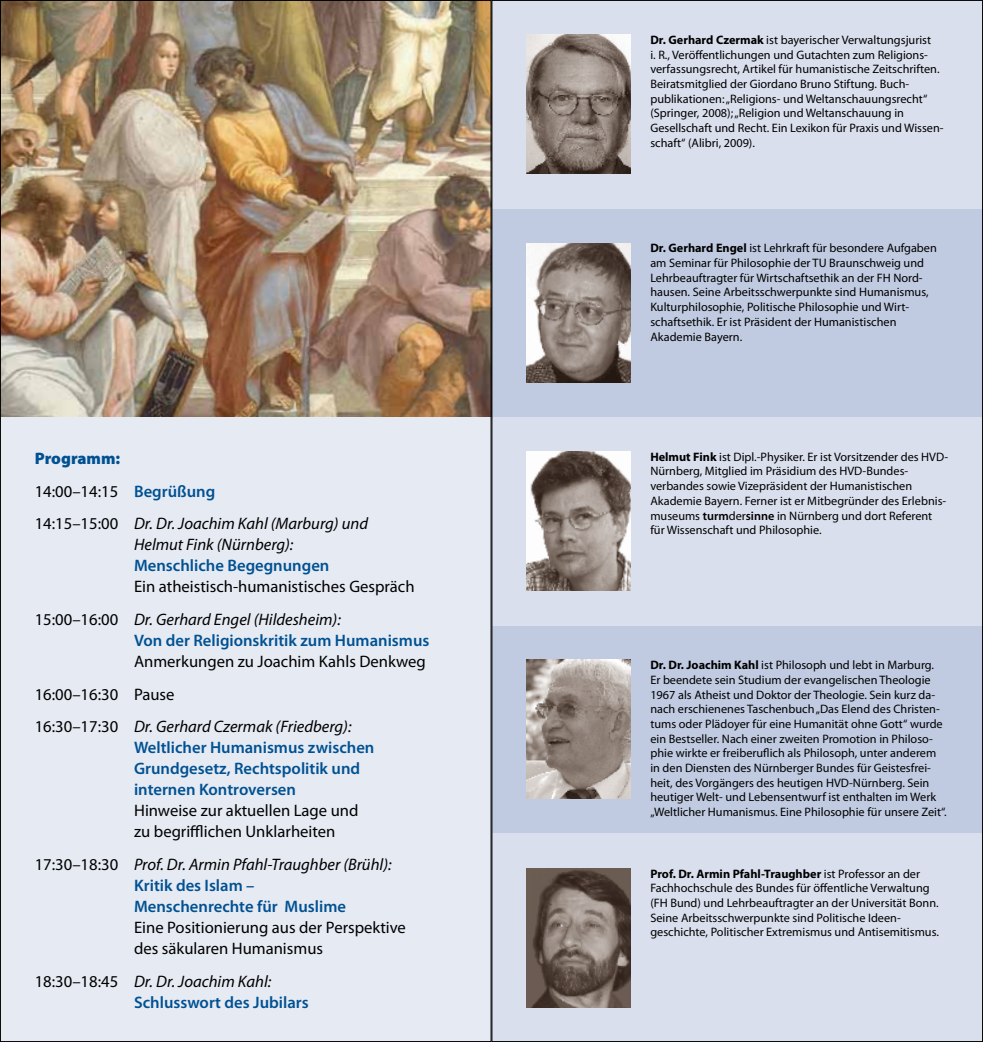
<style>
.page{position:relative;width:983px;height:1042px;background:#fff}
.page>*{position:absolute;margin:0;border:0;box-sizing:border-box;transform-origin:0 0}
.t1{font:16.62px/32.7px "Myriad Pro";color:#000}
.t2{font:600 16.62px/21px "Myriad Pro";color:#005192}
.t3{font:italic 16.62px/32.7px "Myriad Pro";color:#000}
.t4{font:12.25px/14.7px "Myriad Pro";color:#000}
.s1{font-weight:900;font-style:normal;color:#005192}
.s2{font-style:normal}
.s3{font-weight:600;font-style:normal;color:#005192}
.s4{font-style:italic}
.s5{font-weight:400;color:#000}
.s6{font-weight:400;font-style:italic;color:#000}
.s7{font-weight:700}
.s8{font-weight:600}
</style>
<div class="page">
<div style="left:491px;top:0;width:491px;height:1042px;background:#c0cbe1"></div>
<div style="left:0;top:0;width:491px;height:1042px;background:#e6eaf3"></div>
<div style="left:491px;top:0;width:491px;height:208px;background:#dadfed"></div>
<div style="left:491px;top:417px;width:491px;height:208px;background:#dadfed"></div>
<div style="left:491px;top:833px;width:491px;height:209px;background:#dadfed"></div>
<img style="left:526px;top:35px;width:104px;height:139px">
<img style="left:526px;top:243px;width:104px;height:139px">
<img style="left:526px;top:660px;width:104px;height:139px">
<img style="left:526px;top:451px;width:104px;height:139px">
<img style="left:526px;top:868px;width:104px;height:139px">
<img style="left:2px;top:2px;width:487px;height:415px">
<h1 class="t3" style="left:35px;top:442px;width:335px"><span class="s1">Programm:<br></span><span class="s2">14:00–14:15</span> <span class="s3">Begrüßung<br></span><span class="s2">14:15–15:00</span> Dr. Dr. Joachim Kahl (Marburg) und</h1>
<h1 class="t3" style="left:134px;top:528px;width:161px">Helmut Fink (Nürnberg):</h1>
<h1 class="t2" style="left:134px;top:555px;width:197px">Menschliche Begegnungen</h1>
<h1 class="t1" style="left:35px;top:570px;width:381px;text-indent:99px">Ein atheistisch-humanistisches Gespräch<br>15:00–16:00 <span class="s4">Dr. Gerhard Engel (Hildesheim):</span></h1>
<h1 class="t2" style="left:134px;top:629px;width:297px">Von der Religionskritik zum Humanismus</h1>
<h1 class="t1" style="left:35px;top:645px;width:392px;text-indent:99px">Anmerkungen zu Joachim Kahls Denkweg<br>16:00–16:30 Pause<br>16:30–17:30 <span class="s4">Dr. Gerhard Czermak (Friedberg):</span></h1>
<h1 class="t2" style="left:134px;top:737px;width:242px">Weltlicher Humanismus zwischen<br>Grundgesetz, Rechtspolitik und internen Kontroversen</h1>
<h1 class="t1" style="left:134px;top:800px;width:226px;line-height:21px">Hinweise zur aktuellen Lage und zu begrifflichen Unklarheiten</h1>
<h1 class="t2" style="left:134px;top:853px;width:259px;text-indent:-99px"><span class="s5">17:30–18:30</span> <span class="s6">Prof. Dr. Armin Pfahl-Traughber (Brühl):<br></span>Kritik des Islam –<br>Menschenrechte für Muslime</h1>
<h1 class="t1" style="left:134px;top:916px;width:273px;line-height:21px">Eine Positionierung aus der Perspektive des säkularen Humanismus</h1>
<h1 class="t2" style="left:134px;top:970px;width:176px;text-indent:-99px"><span class="s5">18:30–18:45</span> <span class="s6">Dr. Dr. Joachim Kahl:<br></span>Schlusswort des Jubilars</h1>
<p class="t4" style="left:650px;top:32px;width:295px"><span class="s7">Dr. Gerhard Czermak</span> ist bayerischer Verwaltungsjurist<br>i. R., Veröffentlichungen und Gutachten zum Religions&shy;verfassungsrecht, Artikel für humanistische Zeitschriften.<br>Beiratsmitglied der Giordano Bruno Stiftung. Buch&shy;publikationen: „Religions- und Weltanschauungsrecht“ (Springer, 2008); „Religion und Weltanschauung in Gesellschaft und Recht. Ein Lexikon für Praxis und Wissen&shy;schaft“ (Alibri, 2009).</p>
<p class="t4" style="left:650px;top:241px;width:288px"><span class="s7">Dr. Gerhard Engel</span> ist Lehrkraft für besondere Aufgaben am Seminar für Philosophie der TU Braunschweig und Lehrbeauftragter für Wirtschaftsethik an der FH Nord&shy;hausen. Seine Arbeitsschwerpunkte sind Humanismus, Kulturphilosophie, Politische Philosophie und Wirt&shy;schaftsethik. Er ist Präsident der Humanistischen Akademie Bayern.</p>
<p class="t4" style="left:650px;top:449px;width:299px"><span class="s7">Helmut Fink</span> ist Dipl.-Physiker. Er ist Vorsitzender des HVD-Nürnberg, Mitglied im Präsidium des HVD-Bundes&shy;verbandes sowie Vizepräsident der Humanistischen Akademie Bayern. Ferner ist er Mitbegründer des Erlebnis&shy;museums <span class="s8">turm</span>der<span class="s8">sinne</span> in Nürnberg und dort Referent für Wissenschaft und Philosophie.</p>
<p class="t4" style="left:650px;top:657px;width:298px"><span class="s7">Dr. Dr. Joachim Kahl</span> ist Philosoph und lebt in Marburg.<br>Er beendete sein Studium der evangelischen Theologie 1967 als Atheist und Doktor der Theologie. Sein kurz da&shy;nach erschienenes Taschenbuch „Das Elend des Christen&shy;tums oder Plädoyer für eine Humanität ohne Gott“ wurde ein Bestseller. Nach einer zweiten Promotion in Philoso&shy;phie wirkte er freiberuflich als Philosoph, unter anderem in den Diensten des Nürnberger Bundes für Geistesfrei&shy;heit, des Vorgängers des heutigen HVD-Nürnberg. Sein heutiger Welt- und Lebensentwurf ist enthalten im Werk „Weltlicher Humanismus. Eine Philosophie für unsere Zeit“.</p>
<p class="t4" style="left:650px;top:866px;width:290px"><span class="s7">Prof. Dr. Armin Pfahl-Traughber</span> ist Professor an der Fachhochschule des Bundes für öffentliche Verwaltung (FH Bund) und Lehrbeauftragter an der Universität Bonn.<br>Seine Arbeitsschwerpunkte sind Politische Ideen&shy;geschichte, Politischer Extremismus und Antisemitismus.</p>
</div>
